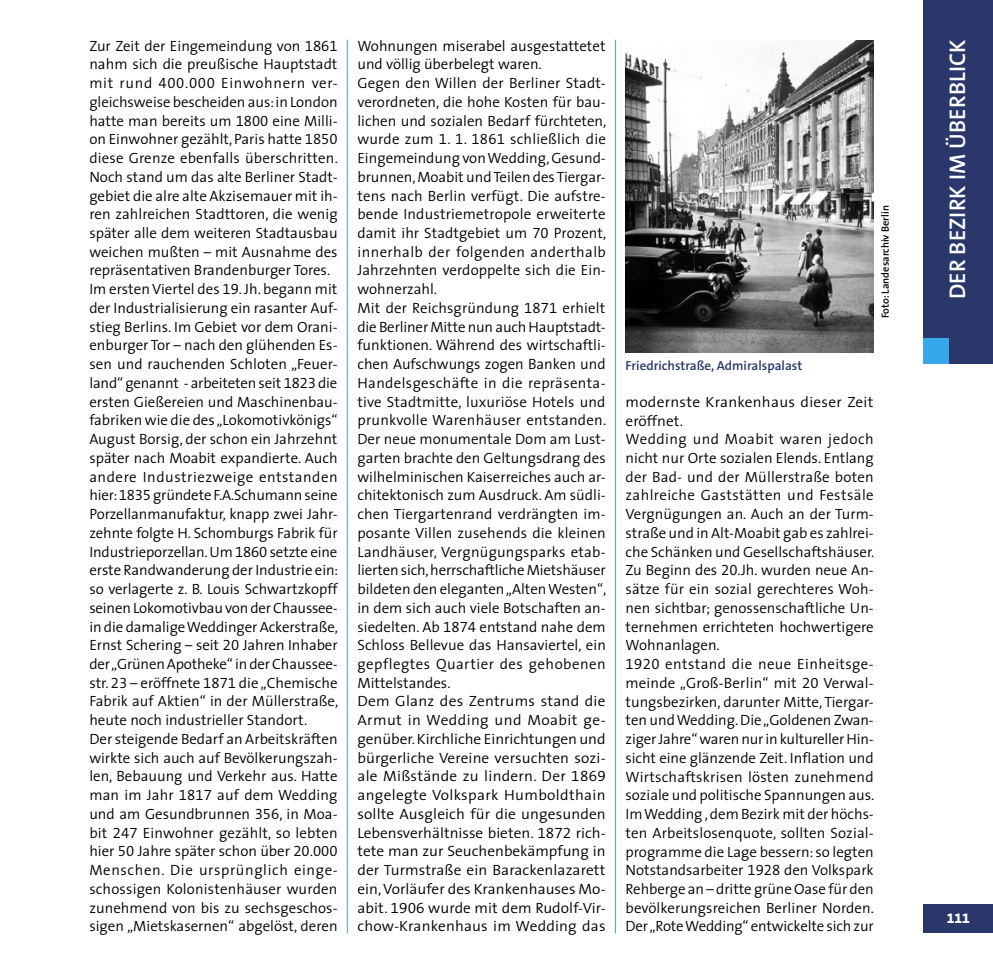
<style>
.page{position:relative;width:993px;height:973px;background:#fff}
.page>*{position:absolute;margin:0;border:0;box-sizing:border-box;transform-origin:0 0}
.t1{font:600 22.75px "LBS Thesis";letter-spacing:.005em;color:#fff}
.TEXT{font:300 14.88px/18.7px "LBS Thesis";color:#000;text-align:justify}
.t2{font:800 14px "LBS Thesis";color:#fff}
.BILDZEILE{font:600 13.12px "LBS Thesis";color:#29376b}
.foto{font:600 10.5px "LBS Thesis";color:#000}
</style>
<div class="page">
<div style="left:923px;top:904px;width:69px;height:29px;background:#29376b"></div>
<div style="left:923px;top:0;width:69px;height:363px;background:#29376b"></div>
<div style="left:923px;top:338px;width:25px;height:25px;background:#36a7e9"></div>
<img style="left:625px;top:40px;width:248px;height:312px">
<hr style="left:614px;top:40px;width:1px;height:893px;background:#36a7e9">
<hr style="left:347px;top:40px;width:1px;height:893px;background:#36a7e9">
<p class="TEXT" style="left:89px;top:36px;width:250px">Zur Zeit der Eingemeindung von 1861 nahm sich die preußische Hauptstadt mit rund 400.000 Einwohnern ver&shy;gleichsweise bescheiden aus: in London hatte man bereits um 1800 eine Milli&shy;on Einwohner gezählt, Paris hatte 1850 diese Grenze ebenfalls überschritten.<br>Noch stand um das alte Berliner Stadt&shy;gebiet die alre alte Akzisemauer mit ih&shy;ren zahlreichen Stadttoren, die wenig später alle dem weiteren Stadtausbau weichen mußten – mit Ausnahme des repräsentativen Brandenburger Tores.</p>
<p class="TEXT" style="left:89px;top:279px;width:250px">Im ersten Viertel des 19. Jh. begann mit der Industrialisierung ein rasanter Auf&shy;stieg Berlins. Im Gebiet vor dem Orani&shy;enburger Tor – nach den glühenden Es&shy;sen und rauchenden Schloten „Feuer&shy;land“ genannt - arbeiteten seit 1823 die ersten Gießereien und Maschinenbau&shy;fabriken wie die des „Lokomotivkönigs“ August Borsig, der schon ein Jahrzehnt später nach Moabit expandierte. Auch andere Industriezweige entstanden hier: 1835 gründete F.A.Schumann seine Porzellanmanufaktur, knapp zwei Jahr&shy;zehnte folgte H. Schomburgs Fabrik für Industrieporzellan. Um 1860 setzte eine erste Randwanderung der Industrie ein: so verlagerte z. B. Louis Schwartzkopff seinen Lokomotivbau von der Chaussee&shy;in die damalige Weddinger Ackerstraße, Ernst Schering – seit 20 Jahren Inhaber der „Grünen Apotheke“ in der Chaussee&shy;str. 23 – eröffnete 1871 die „Chemische Fabrik auf Aktien“ in der Müllerstraße, heute noch industrieller Standort.</p>
<p class="TEXT" style="left:89px;top:729px;width:250px">Der steigende Bedarf an Arbeitskräften wirkte sich auch auf Bevölkerungszah&shy;len, Bebauung und Verkehr aus. Hatte man im Jahr 1817 auf dem Wedding und am Gesundbrunnen 356, in Moa&shy;bit 247 Einwohner gezählt, so lebten hier 50 Jahre später schon über 20.000<br>Menschen. Die ursprünglich einge&shy;schossigen Kolonistenhäuser wurden zunehmend von bis zu sechsgeschos&shy;sigen „Mietskasernen“ abgelöst, deren</p>
<p class="TEXT" style="left:357px;top:36px;width:249px">Wohnungen miserabel ausgestattetet und völlig überbelegt waren.</p>
<p class="TEXT" style="left:357px;top:73px;width:250px">Gegen den Willen der Berliner Stadt&shy;verordneten, die hohe Kosten für bau&shy;lichen und sozialen Bedarf fürchteten, wurde zum 1. 1. 1861 schließlich die Eingemeindung von Wedding, Gesund&shy;brunnen, Moabit und Teilen des Tiergar&shy;tens nach Berlin verfügt. Die aufstre&shy;bende Industriemetropole erweiterte damit ihr Stadtgebiet um 70 Prozent, innerhalb der folgenden anderthalb Jahrzehnten verdoppelte sich die Ein&shy;wohnerzahl.</p>
<p class="TEXT" style="left:357px;top:298px;width:250px">Mit der Reichsgründung 1871 erhielt die Berliner Mitte nun auch Hauptstadt&shy;funktionen. Während des wirtschaftli&shy;chen Aufschwungs zogen Banken und Handelsgeschäfte in die repräsenta&shy;tive Stadtmitte, luxuriöse Hotels und prunkvolle Warenhäuser entstanden.<br>Der neue monumentale Dom am Lust&shy;garten brachte den Geltungsdrang des wilhelminischen Kaiserreiches auch ar&shy;chitektonisch zum Ausdruck. Am südli&shy;chen Tiergartenrand verdrängten im&shy;posante Villen zusehends die kleinen Landhäuser, Vergnügungsparks etab&shy;lierten sich, herrschaftliche Mietshäuser bildeten den eleganten „Alten Westen“, in dem sich auch viele Botschaften an&shy;siedelten. Ab 1874 entstand nahe dem Schloss Bellevue das Hansaviertel, ein gepflegtes Quartier des gehobenen Mittelstandes.</p>
<p class="TEXT" style="left:357px;top:691px;width:250px">Dem Glanz des Zentrums stand die Armut in Wedding und Moabit ge&shy;genüber. Kirchliche Einrichtungen und bürgerliche Vereine versuchten sozi&shy;ale Mißstände zu lindern. Der 1869 angelegte Volkspark Humboldthain sollte Ausgleich für die ungesunden Lebensverhältnisse bieten. 1872 rich&shy;tete man zur Seuchenbekämpfung in der Turmstraße ein Barackenlazarett ein, Vorläufer des Krankenhauses Mo&shy;abit. 1906 wurde mit dem Rudolf-Vir&shy;chow-Krankenhaus im Wedding das</p>
<p class="BILDZEILE" style="left:625px;top:354px;width:178px">Friedrichstraße, Admiralspalast</p>
<p class="foto" style="left:876px;top:318px;width:114px;rotate:-90deg">Foto: Landesarchiv Berlin</p>
<p class="TEXT" style="left:625px;top:392px;width:249px">modernste Krankenhaus dieser Zeit eröffnet.</p>
<p class="TEXT" style="left:625px;top:429px;width:250px">Wedding und Moabit waren jedoch nicht nur Orte sozialen Elends. Entlang der Bad- und der Müllerstraße boten zahlreiche Gaststätten und Festsäle Vergnügungen an. Auch an der Turm&shy;straße und in Alt-Moabit gab es zahlrei&shy;che Schänken und Gesellschaftshäuser.<br>Zu Beginn des 20.Jh. wurden neue An&shy;sätze für ein sozial gerechteres Woh&shy;nen sichtbar; genossenschaftliche Un&shy;ternehmen errichteten hochwertigere Wohnanlagen.</p>
<p class="TEXT" style="left:625px;top:654px;width:250px">1920 entstand die neue Einheitsge&shy;meinde „Groß-Berlin“ mit 20 Verwal&shy;tungsbezirken, darunter Mitte, Tiergar&shy;ten und Wedding. Die „Goldenen Zwan&shy;ziger Jahre“ waren nur in kultureller Hin&shy;sicht eine glänzende Zeit. Inflation und Wirtschaftskrisen lösten zunehmend soziale und politische Spannungen aus.<br>Im Wedding , dem Bezirk mit der höchs&shy;ten Arbeitslosenquote, sollten Sozial&shy;programme die Lage bessern: so legten Notstandsarbeiter 1928 den Volkspark Rehberge an – dritte grüne Oase für den bevölkerungsreichen Berliner Norden.<br>Der „Rote Wedding“ entwickelte sich zur</p>
<p class="t1" style="left:938px;top:299px;width:261px;rotate:-90deg">DER BEZIRK IM ÜBERBLICK</p>
<p class="t2" style="left:946px;top:906px;width:25px">111</p>
</div>
